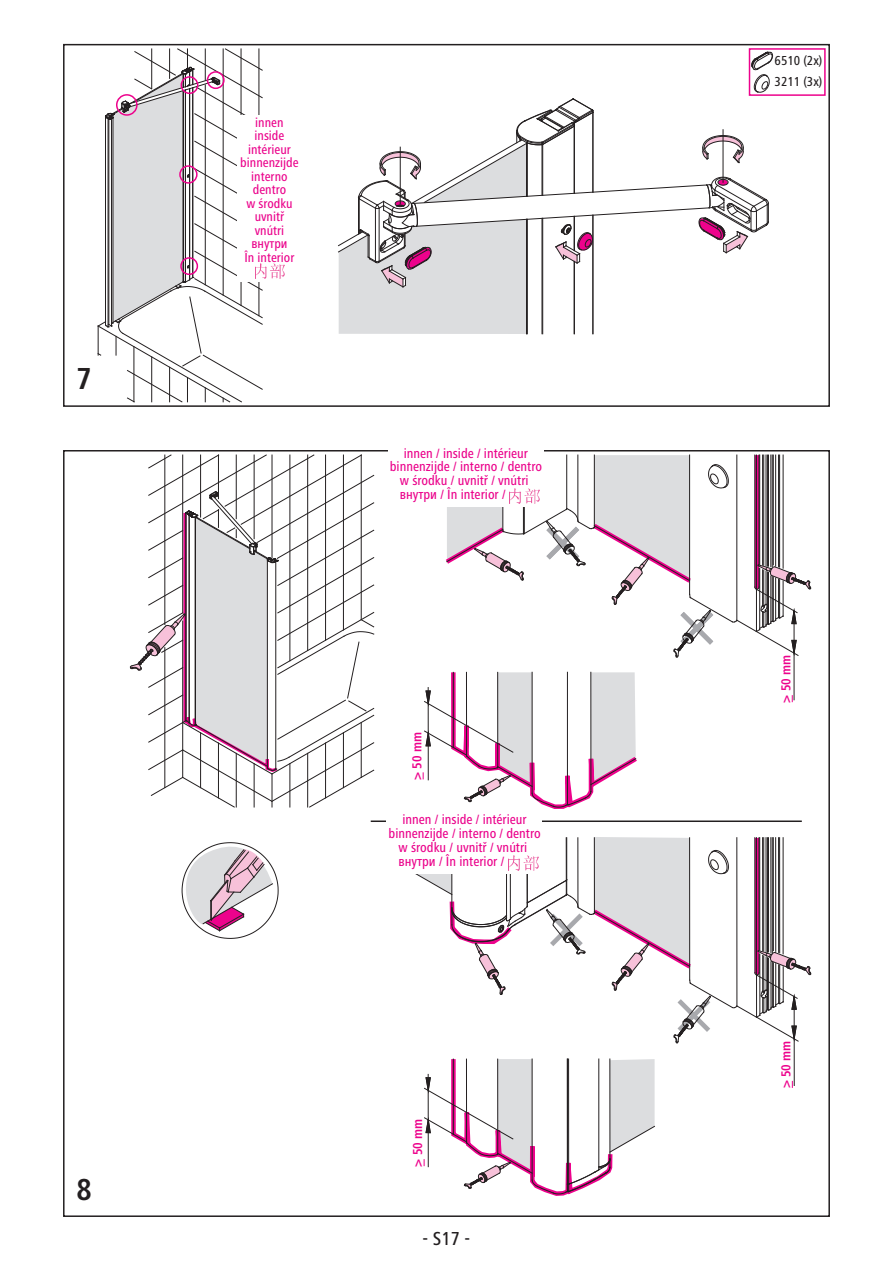
<style>
.page{position:relative;width:893px;height:1263px;background:#fff}
.page>*{position:absolute;margin:0;border:0;box-sizing:border-box;transform-origin:0 0}
.t1{font:700 condensed 31.5px "Frutiger Next LTW1 G";color:#231f20}
.t2{font:500 condensed 19.5px "Frutiger Next LTW1 G";color:#231f20}
.t3{font:500 condensed 13.95px "Frutiger Next LTW1 G";color:#eb028b}
.t4{font:500 condensed 13.5px/13.5px "Frutiger Next LTW1 G";color:#eb028b;text-align:center}
.t5{font:700 condensed 13.5px "Frutiger Next LTW1 G";color:#ed028c}
.t6{font:500 condensed 13.5px "Frutiger Next LTW1 G";color:#231f20}
</style>
<div class="page">
<svg style="left:181px;top:842px;width:98px;height:97px"></svg>
<svg style="left:130px;top:454px;width:244px;height:353px"></svg>
<hr style="left:307px;top:753px;width:1px;height:54px;background:#231f20">
<div style="left:749px;top:48px;width:77px;height:48px;border:2px solid #ed028c"></div>
<hr style="left:794px;top:611px;width:1px;height:89px;background:#231f20">
<svg style="left:98px;top:48px;width:165px;height:354px"></svg>
<hr style="left:371px;top:820px;width:430px;height:2px;background:#231f20">
<hr style="left:794px;top:997px;width:1px;height:88px;background:#231f20">
<svg style="left:415px;top:837px;width:396px;height:206px"></svg>
<svg style="left:446px;top:455px;width:365px;height:203px"></svg>
<svg style="left:338px;top:52px;width:435px;height:282px"></svg>
<div style="left:63px;top:44px;width:767px;height:363px;border:2px solid #231f20"></div>
<div style="left:388px;top:445px;width:155px;height:62px;background:#fff"></div>
<img style="left:510px;top:488px;width:30px;height:16px">
<div style="left:387px;top:812px;width:155px;height:62px;background:#fff"></div>
<img style="left:509px;top:855px;width:30px;height:16px">
<div style="left:181px;top:76px;width:17px;height:18px;border:2px solid #ed028c;border-radius:50%"></div>
<div style="left:179px;top:165px;width:19px;height:19px;border:2px solid #ed028c;border-radius:50%"></div>
<div style="left:180px;top:257px;width:18px;height:18px;border:2px solid #ed028c;border-radius:50%"></div>
<div style="left:207px;top:71px;width:18px;height:18px;border:2px solid #ed028c;border-radius:50%"></div>
<div style="left:116px;top:94px;width:22px;height:22px;border:2px solid #ed028c;border-radius:50%"></div>
<div style="left:238px;top:116px;width:63px;height:166px;background:#fff"></div>
<img style="left:256px;top:264px;width:29px;height:15px">
<svg style="left:423px;top:672px;width:213px;height:135px"></svg>
<svg style="left:424px;top:1059px;width:231px;height:135px"></svg>
<h1 class="t1" style="left:77px;top:361px;width:17px">7</h1>
<h1 class="t1" style="left:77px;top:1172px;width:17px">8</h1>
<p class="t4" style="left:240px;top:115px;width:60px">innen inside intérieur binnenzijde interno dentro<br>w środku uvnitř vnútri внутри<br>În interior</p>
<p class="t3" style="left:404px;top:445px;width:126px">innen / inside / intérieur</p>
<p class="t3" style="left:390px;top:459px;width:154px">binnenzijde / interno / dentro</p>
<p class="t3" style="left:400px;top:473px;width:130px">w środku / uvnitř / vnútri</p>
<p class="t3" style="left:400px;top:487px;width:107px">внутри / În interior /</p>
<p class="t5" style="left:409px;top:780px;width:49px;rotate:-90deg">&gt; 50 mm</p>
<p class="t3" style="left:402px;top:812px;width:126px">innen / inside / intérieur</p>
<p class="t3" style="left:389px;top:826px;width:154px">binnenzijde / interno / dentro</p>
<p class="t3" style="left:399px;top:840px;width:130px">w środku / uvnitř / vnútri</p>
<p class="t3" style="left:398px;top:853px;width:107px">внутри / În interior /</p>
<p class="t5" style="left:410px;top:1167px;width:49px;rotate:-90deg">&gt; 50 mm</p>
<h2 class="t2" style="left:423px;top:1227px;width:49px">- S17 -</h2>
<p class="t6" style="left:775px;top:53px;width:49px">6510 (2x)</p>
<p class="t6" style="left:775px;top:73px;width:49px">3211 (3x)</p>
<p class="t5" style="left:778px;top:703px;width:49px;rotate:-90deg">&gt; 50 mm</p>
<p class="t5" style="left:778px;top:1088px;width:49px;rotate:-90deg">&gt; 50 mm</p>
</div>
